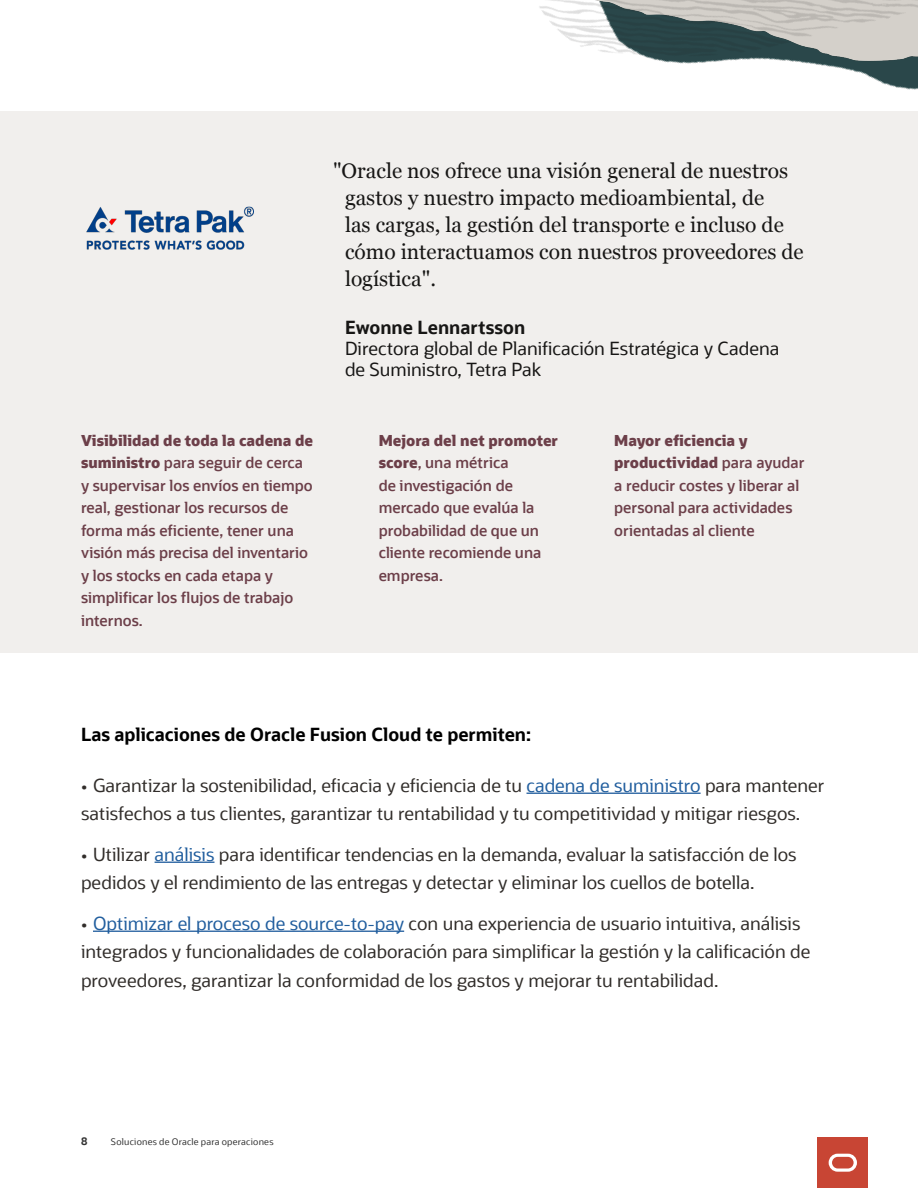
<style>
.page{position:relative;width:918px;height:1188px;background:#fff}
.page>*{position:absolute;margin:0;border:0;box-sizing:border-box;transform-origin:0 0}
.Component_Body_Quote{font:21px/27px "Georgia";color:#171615}
.t1{font:18px/28.5px "Oracle Sans";color:#312d2a}
.Component_Quote_Titl{font:18px/21px "Oracle Sans";color:#171615}
.A___Bullets_Header{font:700 18px "Oracle Sans";color:#000}
.Component_Quote_Name{font:700 18px "Oracle Sans";color:#171615}
.Component_Body_Bold{font:600 15px/22.5px "Oracle Sans";color:#6c3f49}
.t2{font:700 10.5px "Oracle Sans";color:#333}
.t3{font:9px "Oracle Sans";letter-spacing:.025em;color:#333}
.s1{font-weight:800}
.s2{color:#215e9e}
</style>
<div class="page">
<img style="left:539px;top:0;width:379px;height:90px">
<div style="left:0;top:111px;width:918px;height:541px;background:#f1efed"></div>
<img style="left:86px;top:206px;width:168px;height:44px">
<hr style="left:527px;top:793px;width:174px;height:1px;background:#215e9e">
<hr style="left:155px;top:862px;width:59px;height:1px;background:#215e9e">
<hr style="left:93px;top:931px;width:311px;height:1px;background:#215e9e">
<div style="left:818px;top:1137px;width:50px;height:51px;background:#c84534"></div>
<svg style="left:829px;top:1154px;width:28px;height:18px"></svg>
<p class="Component_Body_Quote" style="left:345px;top:156px;width:460px;text-indent:-12px">"Oracle nos ofrece una visión general de nuestros gastos y nuestro impacto medioambiental, de<br>las cargas, la gestión del transporte e incluso de cómo interactuamos con nuestros proveedores de logística".</p>
<p class="Component_Quote_Name" style="left:345px;top:316px;width:182px">Ewonne Lennartsson</p>
<p class="Component_Quote_Titl" style="left:345px;top:338px;width:436px">Directora global de Planificación Estratégica y Cadena de Suministro, Tetra Pak</p>
<p class="Component_Body_Bold" style="left:81px;top:429px;width:234px"><span class="s1">Visibilidad de toda la cadena de suministro</span> para seguir de cerca y supervisar los envíos en tiempo real, gestionar los recursos de forma más eficiente, tener una visión más precisa del inventario y los stocks en cada etapa y simplificar los flujos de trabajo internos.</p>
<p class="Component_Body_Bold" style="left:379px;top:429px;width:181px"><span class="s1">Mejora del net promoter score</span>, una métrica<br>de investigación de mercado que evalúa la probabilidad de que un cliente recomiende una empresa.</p>
<p class="Component_Body_Bold" style="left:614px;top:429px;width:192px"><span class="s1">Mayor eficiencia y productividad</span> para ayudar a reducir costes y liberar al personal para actividades orientadas al cliente</p>
<p class="A___Bullets_Header" style="left:81px;top:723px;width:452px">Las aplicaciones de Oracle Fusion Cloud te permiten:</p>
<p class="t1" style="left:81px;top:771px;width:745px">• Garantizar la sostenibilidad, eficacia y eficiencia de tu <span class="s2">cadena de suministro</span> para mantener satisfechos a tus clientes, garantizar tu rentabilidad y tu competitividad y mitigar riesgos.</p>
<p class="t1" style="left:81px;top:840px;width:717px">• Utilizar <span class="s2">análisis</span> para identificar tendencias en la demanda, evaluar la satisfacción de los pedidos y el rendimiento de las entregas y detectar y eliminar los cuellos de botella.</p>
<p class="t1" style="left:81px;top:909px;width:731px">• <span class="s2">Optimizar el proceso de source-to-pay</span> con una experiencia de usuario intuitiva, análisis integrados y funcionalidades de colaboración para simplificar la gestión y la calificación de proveedores, garantizar la conformidad de los gastos y mejorar tu rentabilidad.</p>
<p class="t2" style="left:81px;top:1135px;width:8px">8</p>
<p class="t3" style="left:111px;top:1137px;width:164px">Soluciones de Oracle para operaciones</p>
</div>
